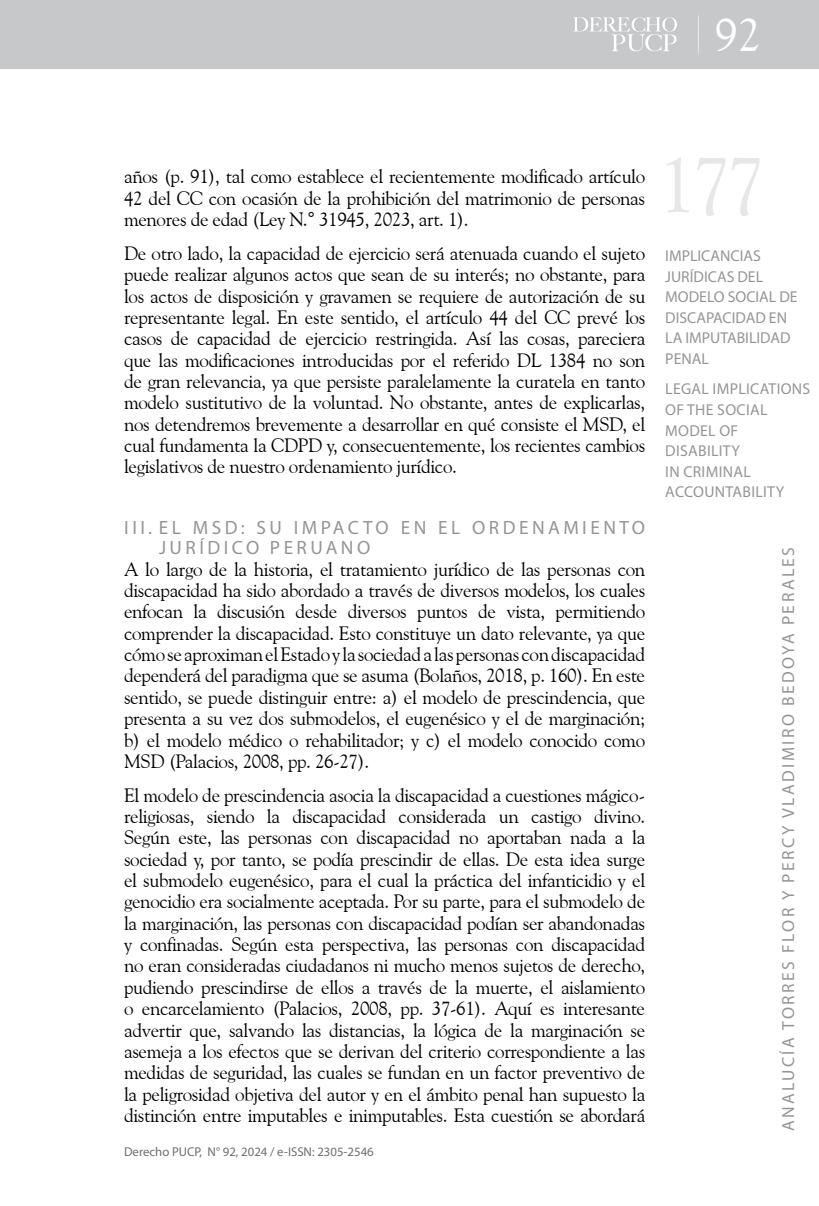
<style>
.page{position:relative;width:819px;height:1206px;background:#fff}
.page>*{position:absolute;margin:0;border:0;box-sizing:border-box;transform-origin:0 0}
.t1{font:78.75px "Goudy Old Style BT";color:#e6e7e8}
.t2{font:46.38px "Goudy Old Style BT";color:#fff}
.t3{font:19.25px/21.3px "Goudy Old Style BT";letter-spacing:-.02em;color:#000;text-align:justify}
.t4{font:19.25px/20.5px "Myriad Pro";letter-spacing:.18em;color:#939598}
.t5{font:17.5px "Myriad Pro";letter-spacing:.14em;color:#939598}
.t6{font:15.75px/20.7px "Myriad Pro";color:#939598}
.t7{font:15.75px/20.7px "Myriad Pro";letter-spacing:.02em;color:#939598}
.t8{font:12.78px "Myriad Pro";color:#6d6e71}
.s1{font-family:"Arial"}
</style>
<div class="page">
<div style="left:0;top:0;width:819px;height:69px;background:#c7c8ca"></div>
<svg style="left:573px;top:17px;width:104px;height:34px"></svg>
<h2 class="t2" style="left:714px;top:6px;width:47px">92</h2>
<p class="t3" style="left:124px;top:166px;width:522px">años (p. 91), tal como establece el recientemente modificado artículo 42 del CC con ocasión de la prohibición del matrimonio de personas menores de edad (Ley N.<span class="s1">°</span> 31945, 2023, art. 1).</p>
<p class="t3" style="left:124px;top:242px;width:522px">De otro lado, la capacidad de ejercicio será atenuada cuando el sujeto puede realizar algunos actos que sean de su interés; no obstante, para los actos de disposición y gravamen se requiere de autorización de su representante legal. En este sentido, el artículo 44 del CC prevé los casos de capacidad de ejercicio restringida. Así las cosas, pareciera que las modificaciones introducidas por el referido DL 1384 no son de gran relevancia, ya que persiste paralelamente la curatela en tanto modelo sustitutivo de la voluntad. No obstante, antes de explicarlas, nos detendremos brevemente a desarrollar en qué consiste el MSD, el cual fundamenta la CDPD y, consecuentemente, los recientes cambios legislativos de nuestro ordenamiento jurídico.</p>
<p class="t4" style="left:159px;top:516px;width:487px;text-indent:-35px">III. EL MSD: SU IMPACTO EN EL ORDENAMIENTO<br>JURÍDICO PERUANO</p>
<p class="t3" style="left:124px;top:558px;width:522px">A lo largo de la historia, el tratamiento jurídico de las personas con discapacidad ha sido abordado a través de diversos modelos, los cuales enfocan la discusión desde diversos puntos de vista, permitiendo comprender la discapacidad. Esto constituye un dato relevante, ya que cómo se aproximan el Estado y la sociedad a las personas con discapacidad dependerá del paradigma que se asuma (Bolaños, 2018, p. 160). En este sentido, se puede distinguir entre: a) el modelo de prescindencia, que presenta a su vez dos submodelos, el eugenésico y el de marginación; b) el modelo médico o rehabilitador; y c) el modelo conocido como MSD (Palacios, 2008, pp. 26-27).</p>
<p class="t3" style="left:124px;top:784px;width:522px">El modelo de prescindencia asocia la discapacidad a cuestiones mágico&shy;religiosas, siendo la discapacidad considerada un castigo divino.<br>Según este, las personas con discapacidad no aportaban nada a la sociedad y, por tanto, se podía prescindir de ellas. De esta idea surge el submodelo eugenésico, para el cual la práctica del infanticidio y el genocidio era socialmente aceptada. Por su parte, para el submodelo de la marginación, las personas con discapacidad podían ser abandonadas y confinadas. Según esta perspectiva, las personas con discapacidad no eran consideradas ciudadanos ni mucho menos sujetos de derecho, pudiendo prescindirse de ellos a través de la muerte, el aislamiento o encarcelamiento (Palacios, 2008, pp. 37-61). Aquí es interesante advertir que, salvando las distancias, la lógica de la marginación se asemeja a los efectos que se derivan del criterio correspondiente a las medidas de seguridad, las cuales se fundan en un factor preventivo de la peligrosidad objetiva del autor y en el ámbito penal han supuesto la distinción entre imputables e inimputables. Esta cuestión se abordará</p>
<p class="t8" style="left:124px;top:1144px;width:251px">Derecho PUCP, N° 92, 2024 / e-ISSN: 2305-2546</p>
<h1 class="t1" style="left:657px;top:136px;width:109px">177</h1>
<p class="t6" style="left:665px;top:245px;width:134px">IMPLICANCIAS<br>JURÍDICAS DEL<br>MODELO SOCIAL DE<br>DISCAPACIDAD EN<br>LA IMPUTABILIDAD<br>PENAL</p>
<p class="t7" style="left:665px;top:378px;width:147px">LEGAL IMPLICATIONS<br>OF THE SOCIAL<br>MODEL OF<br>DISABILITY<br>IN CRIMINAL<br>ACCOUNTABILITY</p>
<p class="t5" style="left:777px;top:1131px;width:586px;rotate:-90deg">ANALUCÍA TORRES FLOR Y PERCY VLADIMIRO BEDOYA PERALES</p>
</div>
